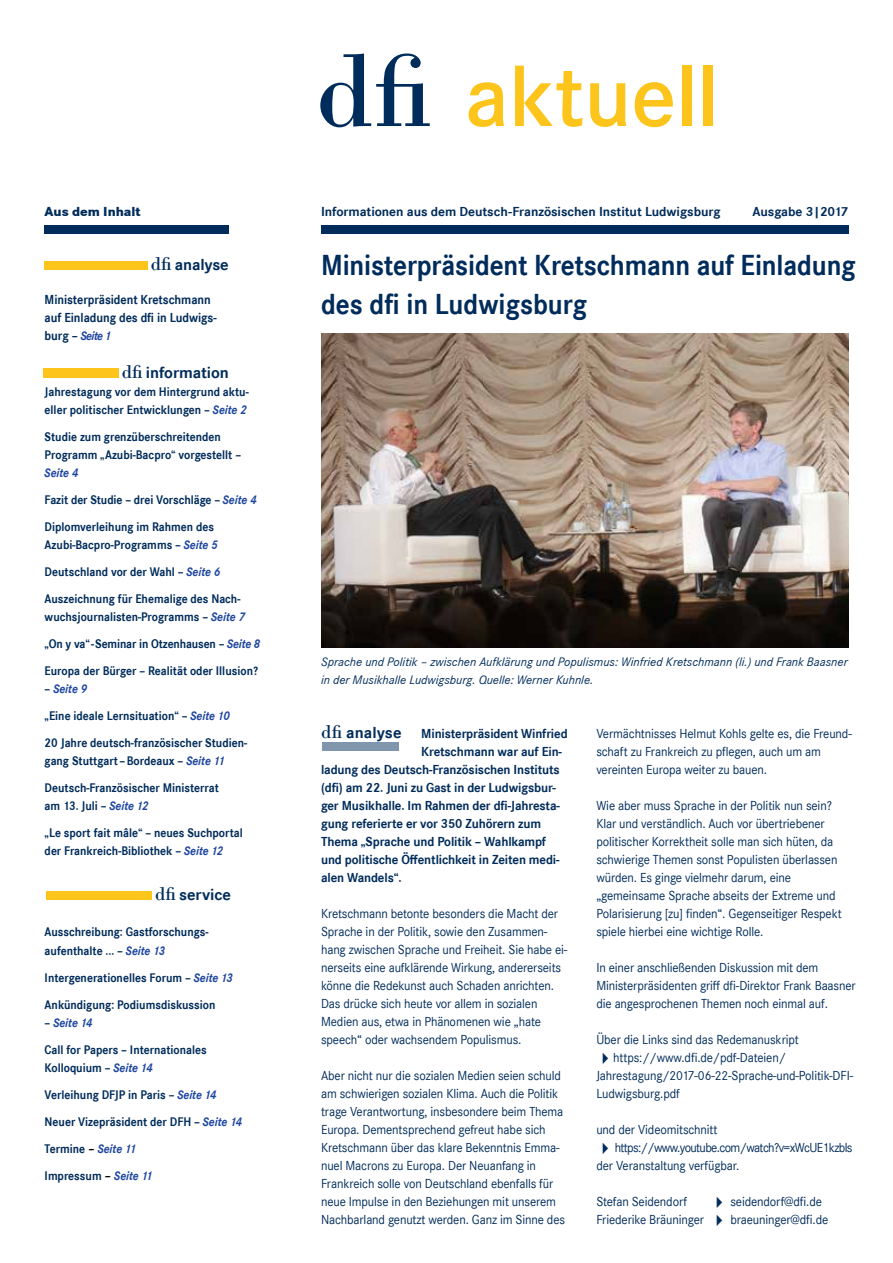
<style>
.page{position:relative;width:893px;height:1263px;background:#fff}
.page>*{position:absolute;margin:0;border:0;box-sizing:border-box;transform-origin:0 0}
.t1{font:600 90px "Corporate S";letter-spacing:-.005em;color:#fdc51b}
.t2{font:700 30px/39px "Corporate S";letter-spacing:-.005em;color:#002c5b;scale:.9 1}
.t3{font:700 16.5px "Corporate S";letter-spacing:-.005em;color:#002c5b}
.t4{font:13.5px/18px "Corporate S";letter-spacing:-.01em;color:#002c5b;scale:.95 1}
.t5{font:700 13.5px "Corporate S";letter-spacing:-.01em;color:#002c5b;scale:.95 1}
.t6{font:700 13.5px "Corporate S";letter-spacing:-.01em;color:#002c5b}
.t7{font:13.5px/18px "Corporate S";letter-spacing:-.05em;color:#002c5b;scale:.95 1}
.t8{font:700 13.5px/18px "Corporate S";letter-spacing:-.01em;color:#002c5b;scale:.9 1}
.t9{font:800 13.5px "Corporate S";color:#002c5b}
.t10{font:700 12.9px/27px "Corporate S";color:#002c5b;scale:.9 1}
.t11{font:italic 700 12.9px "Corporate S";letter-spacing:-.045em;color:#1e46a1;scale:.9 1}
.t12{font:italic 12.75px/18px "Corporate S";color:#002c5b}
.s1{font-family:"Bodoni";font-weight:400;font-size:109.5px;color:#002c5b}
.s2{font-family:"Bodoni";font-weight:400;font-size:19.5px}
.s3{font-style:normal;font-size:13.5px;color:#002c5b}
.s4{font-style:italic;color:#1e46a1}
.s5{font-style:italic;font-size:13.5px;color:#000}
</style>
<div class="page">
<div style="left:321px;top:225px;width:527px;height:9px;background:#002c5b"></div>
<div style="left:45px;top:225px;width:184px;height:9px;background:#002c5b"></div>
<div style="left:44px;top:261px;width:103px;height:9px;background:#fdc51b"></div>
<div style="left:43px;top:369px;width:76px;height:9px;background:#fdc51b"></div>
<div style="left:323px;top:742px;width:76px;height:9px;background:#8096ad"></div>
<img style="left:321px;top:333px;width:527px;height:315px">
<div style="left:46px;top:891px;width:106px;height:9px;background:#fdc51b"></div>
<h1 class="t1" style="left:316px;top:45px;width:405px"><span class="s1">dfi</span> aktuell</h1>
<p class="t9" style="left:45px;top:204px;width:97px">Aus dem Inhalt</p>
<p class="t6" style="left:321px;top:204px;width:401px">Informationen aus dem Deutsch-Französischen Institut Ludwigsburg</p>
<p class="t6" style="left:753px;top:204px;width:97px">Ausgabe 3|2017</p>
<p class="t3" style="left:151px;top:255px;width:80px"><span class="s2">dfi</span> analyse</p>
<p class="t8" style="left:45px;top:291px;width:193px">Ministerpräsident Kretschmann auf Einladung des dfi in Ludwigs-</p>
<p class="t11" style="left:45px;top:329px;width:76px"><span class="s3">burg –</span> Seite 1</p>
<p class="t3" style="left:122px;top:363px;width:109px"><span class="s2">dfi</span> information</p>
<p class="t10" style="left:45px;top:383px;width:228px;line-height:18px">Jahrestagung vor dem Hintergrund aktu&shy;eller politischer Entwicklungen – <span class="s4">Seite 2</span></p>
<p class="t10" style="left:45px;top:428px;width:220px;line-height:18px">Studie zum grenzüberschreitenden<br>Programm „Azubi-Bacpro“ vorgestellt –</p>
<p class="t10" style="left:45px;top:460px;width:237px"><span class="s4">Seite 4<br></span>Fazit der Studie – drei Vorschläge – <span class="s4">Seite 4<br></span>Diplomverleihung im Rahmen des</p>
<p class="t10" style="left:45px;top:532px;width:219px">Azubi-Bacpro-Programms – <span class="s4">Seite 5<br></span>Deutschland vor der Wahl – <span class="s4">Seite 6<br></span>Auszeichnung für Ehemalige des Nach-</p>
<p class="t10" style="left:45px;top:604px;width:241px">wuchsjournalisten-Programms – <span class="s4">Seite 7 </span>„On y va“ - Seminar in Otzenhausen – <span class="s4">Seite 8<br></span>Europa der Bürger – Realität oder Illusion?</p>
<p class="t10" style="left:45px;top:676px;width:226px">– <span class="s4">Seite 9<br></span>„Eine ideale Lernsituation“ – <span class="s4">Seite 10<br></span>20 Jahre deutsch-französischer Studien-</p>
<p class="t10" style="left:45px;top:748px;width:202px">gang Stuttgart–Bordeaux – <span class="s4">Seite 11<br></span>Deutsch-Französischer Ministerrat</p>
<p class="t10" style="left:45px;top:793px;width:222px">am 13. Juli – <span class="s4">Seite 12<br></span>„Le sport fait mâle“ – neues Suchportal</p>
<p class="t10" style="left:45px;top:838px;width:200px">der Frankreich-Bibliothek – <span class="s4">Seite 12</span></p>
<p class="t3" style="left:155px;top:885px;width:77px"><span class="s2">dfi</span> service</p>
<p class="t10" style="left:45px;top:923px;width:182px;line-height:18px">Ausschreibung: Gastforschungs-- aufenthalte ... – <span class="s4">Seite 13</span></p>
<p class="t10" style="left:45px;top:964px;width:211px">Intergenerationelles Forum – <span class="s4">Seite 13<br></span>Ankündigung: Podiumsdiskussion</p>
<p class="t10" style="left:45px;top:1009px;width:182px">– <span class="s4">Seite 14<br></span>Call for Papers – Internationales</p>
<p class="t10" style="left:45px;top:1054px;width:221px">Kolloquium – <span class="s4">Seite 14<br></span>Verleihung DFJP in Paris – <span class="s4">Seite 14<br></span>Neuer Vizepräsident der DFH – <span class="s4">Seite 14<br></span>Termine <span class="s5">–</span> <span class="s4">Seite 11<br></span>Impressum <span class="s5">–</span> <span class="s4">Seite 11</span></p>
<h2 class="t2" style="left:321px;top:246px;width:595px">Ministerpräsident Kretschmann auf Einladung des dfi in Ludwigsburg</h2>
<p class="t12" style="left:321px;top:653px;width:528px">Sprache und Politik – zwischen Aufklärung und Populismus: Winfried Kretschmann (li.) und Frank Baasner in der Musikhalle Ludwigsburg. Quelle: Werner Kuhnle.</p>
<p class="t3" style="left:321px;top:723px;width:82px"><span class="s2">dfi</span> analyse</p>
<p class="t4" style="left:596px;top:725px;width:270px">Vermächtnisses Helmut Kohls gelte es, die Freund&shy;schaft zu Frankreich zu pflegen, auch um am vereinten Europa weiter zu bauen.</p>
<p class="t4" style="left:596px;top:797px;width:260px">Wie aber muss Sprache in der Politik nun sein?<br>Klar und verständlich. Auch vor übertriebener politischer Korrektheit solle man sich hüten, da schwierige Themen sonst Populisten überlassen würden. Es ginge vielmehr darum, eine „gemeinsame Sprache abseits der Extreme und Polarisierung [zu] finden“. Gegenseitiger Respekt spiele hierbei eine wichtige Rolle.</p>
<p class="t4" style="left:596px;top:959px;width:274px">In einer anschließenden Diskussion mit dem<br>Ministerpräsidenten griff dfi-Direktor Frank Baasner die angesprochenen Themen noch einmal auf.</p>
<p class="t4" style="left:596px;top:1031px;width:214px">Über die Links sind das Redemanuskript</p>
<p class="t4" style="left:596px;top:1049px;width:272px">✔https://www.dfi.de/pdf-Dateien/<br>Jahrestagung/2017-06-22-Sprache-und-Politik-DFI-<br>Ludwigsburg.pdf</p>
<p class="t4" style="left:596px;top:1121px;width:129px">und der Videomitschnitt</p>
<p class="t7" style="left:596px;top:1139px;width:271px">✔ https://www.youtube.com/watch?v=xWcUE1kzbls der Veranstaltung verfügbar.</p>
<p class="t4" style="left:596px;top:1193px;width:97px">Stefan Seidendorf</p>
<p class="t5" style="left:421px;top:726px;width:156px">Ministerpräsident Winfried</p>
<p class="t5" style="left:421px;top:744px;width:150px">Kretschmann war auf Ein-</p>
<p class="t5" style="left:321px;top:762px;width:253px">ladung des Deutsch-Französischen Instituts</p>
<p class="t5" style="left:321px;top:780px;width:249px">(dfi) am 22. Juni zu Gast in der Ludwigsbur-</p>
<p class="t5" style="left:321px;top:798px;width:253px">ger Musikhalle. Im Rahmen der dfi-Jahresta-</p>
<p class="t5" style="left:321px;top:816px;width:233px">gung referierte er vor 350 Zuhörern zum</p>
<p class="t5" style="left:321px;top:834px;width:238px">Thema „Sprache und Politik – Wahlkampf</p>
<p class="t5" style="left:321px;top:852px;width:252px">und politische Öffentlichkeit in Zeiten medi-</p>
<p class="t5" style="left:321px;top:870px;width:86px">alen Wandels“.</p>
<p class="t4" style="left:321px;top:905px;width:261px">Kretschmann betonte besonders die Macht der Sprache in der Politik, sowie den Zusammen&shy;hang zwischen Sprache und Freiheit. Sie habe ei&shy;nerseits eine aufklärende Wirkung, andererseits könne die Redekunst auch Schaden anrichten.<br>Das drücke sich heute vor allem in sozialen Medien aus, etwa in Phänomenen wie „hate speech“ oder wachsendem Populismus.</p>
<p class="t4" style="left:321px;top:1067px;width:258px">Aber nicht nur die sozialen Medien seien schuld am schwierigen sozialen Klima. Auch die Politik trage Verantwortung, insbesondere beim Thema Europa. Dementsprechend gefreut habe sich Kretschmann über das klare Bekenntnis Emma&shy;nuel Macrons zu Europa. Der Neuanfang in Frankreich solle von Deutschland ebenfalls für neue Impulse in den Beziehungen mit unserem Nachbarland genutzt werden. Ganz im Sinne des</p>
<p class="t4" style="left:596px;top:1193px;width:246px;text-indent:114px">✔ seidendorf@dfi.de<br>Friederike Bräuninger ✔ braeuninger@dfi.de</p>
</div>
